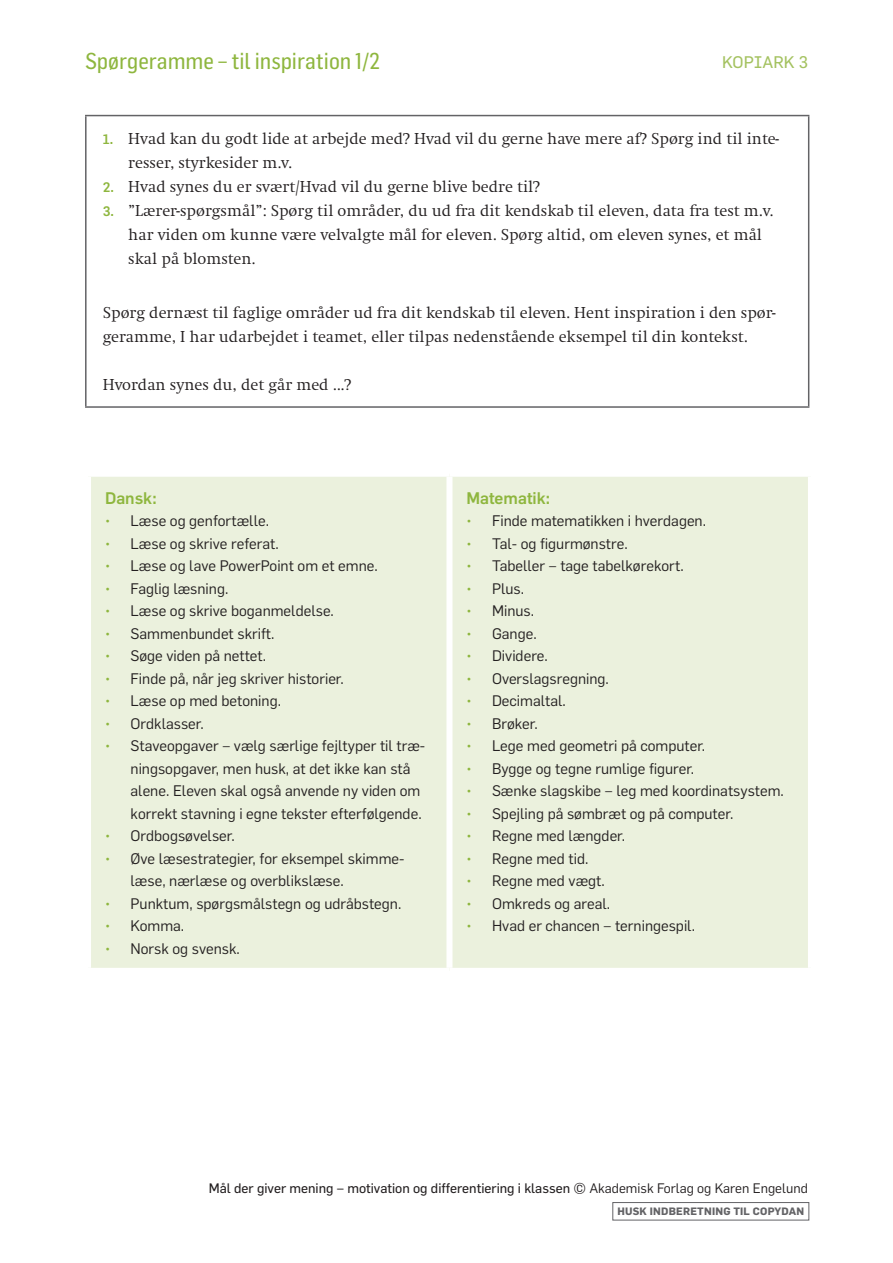
<style>
.page{position:relative;width:893px;height:1263px;background:#fff}
.page>*{position:absolute;margin:0;border:0;box-sizing:border-box;transform-origin:0 0}
.t1{font:22.5px "Flama Semicond Basic";color:#8eb63e}
.t2{font:300 16.5px/24px "Swift EFOP";color:#231f20}
.t3{font:500 16.5px "Flama";color:#8eb63e}
.t4{font:16.5px "Flama Basic";color:#a4c260}
.t5{font:15px/22.5px "Flama";color:#231f20}
.t6{font:13.5px "Flama Basic";color:#231f20}
.t7{font:700 10.5px "Flama";letter-spacing:.02em;color:#636366}
.s1{font-family:"Flama";font-weight:500;font-size:13.5px;color:#8eb63e}
.s2{font-size:13.5px;color:#8eb63e}
.s3{font-family:"Flama"}
</style>
<div class="page">
<div style="left:612px;top:1202px;width:197px;height:18px;border:1px solid #636366"></div>
<hr style="left:85px;top:115px;width:724px;height:1px;background:#636366">
<hr style="left:85px;top:116px;width:2px;height:290px;background:#636366">
<hr style="left:808px;top:116px;width:1px;height:290px;background:#636366">
<hr style="left:85px;top:406px;width:724px;height:2px;background:#636366">
<div style="left:91px;top:477px;width:717px;height:491px;background:#ebf1dd"></div>
<div style="left:446px;top:477px;width:6px;height:491px;background:#fff"></div>
<h1 class="t1" style="left:85px;top:48px;width:296px">Spørgeramme – til inspiration 1/2</h1>
<p class="t4" style="left:722px;top:53px;width:87px">KOPIARK 3</p>
<p class="t2" style="left:128px;top:127px;width:652px;text-indent:-26px"><span class="s1">1.</span> Hvad kan du godt lide at arbejde med? Hvad vil du gerne have mere af? Spørg ind til inte&shy;resser, styrkesider m.v.</p>
<p class="t2" style="left:103px;top:175px;width:439px"><span class="s1">2.</span> Hvad synes du er svært/Hvad vil du gerne blive bedre til?</p>
<p class="t2" style="left:128px;top:199px;width:647px;text-indent:-26px"><span class="s1">3.</span> ”Lærer-spørgsmål”: Spørg til områder, du ud fra dit kendskab til eleven, data fra test m.v. har viden om kunne være velvalgte mål for eleven. Spørg altid, om eleven synes, et mål skal på blomsten.</p>
<p class="t2" style="left:103px;top:301px;width:674px">Spørg dernæst til faglige områder ud fra dit kendskab til eleven. Hent inspiration i den spør&shy;geramme, I har udarbejdet i teamet, eller tilpas nedenstående eksempel til din kontekst.</p>
<p class="t2" style="left:103px;top:373px;width:250px">Hvordan synes du, det går med ...?</p>
<p class="t3" style="left:105px;top:488px;width:53px">Dansk:</p>
<p class="t5" style="left:105px;top:509px;width:166px"><span class="s2">•</span> Læse og genfortælle.</p>
<p class="t5" style="left:105px;top:532px;width:175px"><span class="s2">•</span> Læse og skrive referat.</p>
<p class="t5" style="left:105px;top:554px;width:274px"><span class="s2">•</span> Læse og lave PowerPoint om et emne.</p>
<p class="t5" style="left:105px;top:577px;width:125px"><span class="s2">•</span> Faglig læsning.</p>
<p class="t5" style="left:105px;top:599px;width:230px"><span class="s2">•</span> Læse og skrive boganmeldelse.</p>
<p class="t5" style="left:105px;top:622px;width:171px"><span class="s2">•</span> Sammenbundet skrift.</p>
<p class="t5" style="left:105px;top:644px;width:163px"><span class="s2">•</span> Søge viden på nettet.</p>
<p class="t5" style="left:105px;top:667px;width:240px"><span class="s2">•</span> Finde på, når jeg skriver historier.</p>
<p class="t5" style="left:105px;top:689px;width:177px"><span class="s2">•</span> Læse op med betoning.</p>
<p class="t5" style="left:105px;top:712px;width:100px"><span class="s2">•</span> Ordklasser.</p>
<p class="t5" style="left:131px;top:734px;width:296px;text-indent:-26px"><span class="s2">•</span> Staveopgaver – vælg særlige fejltyper til træ&shy;ningsopgaver, men husk, at det ikke kan stå alene. Eleven skal også anvende ny viden om korrekt stavning i egne tekster efterfølgende.</p>
<p class="t5" style="left:105px;top:824px;width:131px"><span class="s2">•</span> Ordbogsøvelser.</p>
<p class="t5" style="left:131px;top:847px;width:276px;text-indent:-26px"><span class="s2">•</span> Øve læsestrategier, for eksempel skimme&shy;læse, nærlæse og overblikslæse.</p>
<p class="t5" style="left:105px;top:892px;width:298px"><span class="s2">•</span> Punktum, spørgsmålstegn og udråbstegn.</p>
<p class="t5" style="left:105px;top:914px;width:81px"><span class="s2">•</span> Komma.</p>
<p class="t5" style="left:105px;top:937px;width:136px"><span class="s2">•</span> Norsk og svensk.</p>
<p class="t3" style="left:466px;top:488px;width:85px">Matematik:</p>
<p class="t5" style="left:466px;top:509px;width:241px"><span class="s2">•</span> Finde matematikken i hverdagen.</p>
<p class="t5" style="left:466px;top:532px;width:163px"><span class="s2">•</span> Tal- og figurmønstre.</p>
<p class="t5" style="left:466px;top:554px;width:219px"><span class="s2">•</span> Tabeller – tage tabelkørekort.</p>
<p class="t5" style="left:466px;top:577px;width:59px"><span class="s2">•</span> Plus.</p>
<p class="t5" style="left:466px;top:599px;width:69px"><span class="s2">•</span> Minus.</p>
<p class="t5" style="left:466px;top:622px;width:72px"><span class="s2">•</span> Gange.</p>
<p class="t5" style="left:466px;top:644px;width:83px"><span class="s2">•</span> Dividere.</p>
<p class="t5" style="left:466px;top:667px;width:144px"><span class="s2">•</span> Overslagsregning.</p>
<p class="t5" style="left:466px;top:689px;width:101px"><span class="s2">•</span> Decimaltal.</p>
<p class="t5" style="left:466px;top:712px;width:73px"><span class="s2">•</span> Brøker.</p>
<p class="t5" style="left:466px;top:734px;width:240px"><span class="s2">•</span> Lege med geometri på computer.</p>
<p class="t5" style="left:466px;top:757px;width:229px"><span class="s2">•</span> Bygge og tegne rumlige figurer.</p>
<p class="t5" style="left:466px;top:779px;width:319px"><span class="s2">•</span> Sænke slagskibe – leg med koordinatsystem.</p>
<p class="t5" style="left:466px;top:802px;width:268px"><span class="s2">•</span> Spejling på sømbræt og på computer.</p>
<p class="t5" style="left:466px;top:824px;width:160px"><span class="s2">•</span> Regne med længder.</p>
<p class="t5" style="left:466px;top:847px;width:123px"><span class="s2">•</span> Regne med tid.</p>
<p class="t5" style="left:466px;top:869px;width:140px"><span class="s2">•</span> Regne med vægt.</p>
<p class="t5" style="left:466px;top:892px;width:145px"><span class="s2">•</span> Omkreds og areal.</p>
<p class="t5" style="left:466px;top:914px;width:230px"><span class="s2">•</span> Hvad er chancen – terningespil.</p>
<p class="t6" style="left:209px;top:1180px;width:601px">Mål der giver mening – motivation og differentiering i klassen <span class="s3">© Akademisk Forlag og Karen Engelund</span></p>
<p class="t7" style="left:617px;top:1205px;width:188px">HUSK INDBERETNING TIL COPYDAN</p>
</div>
